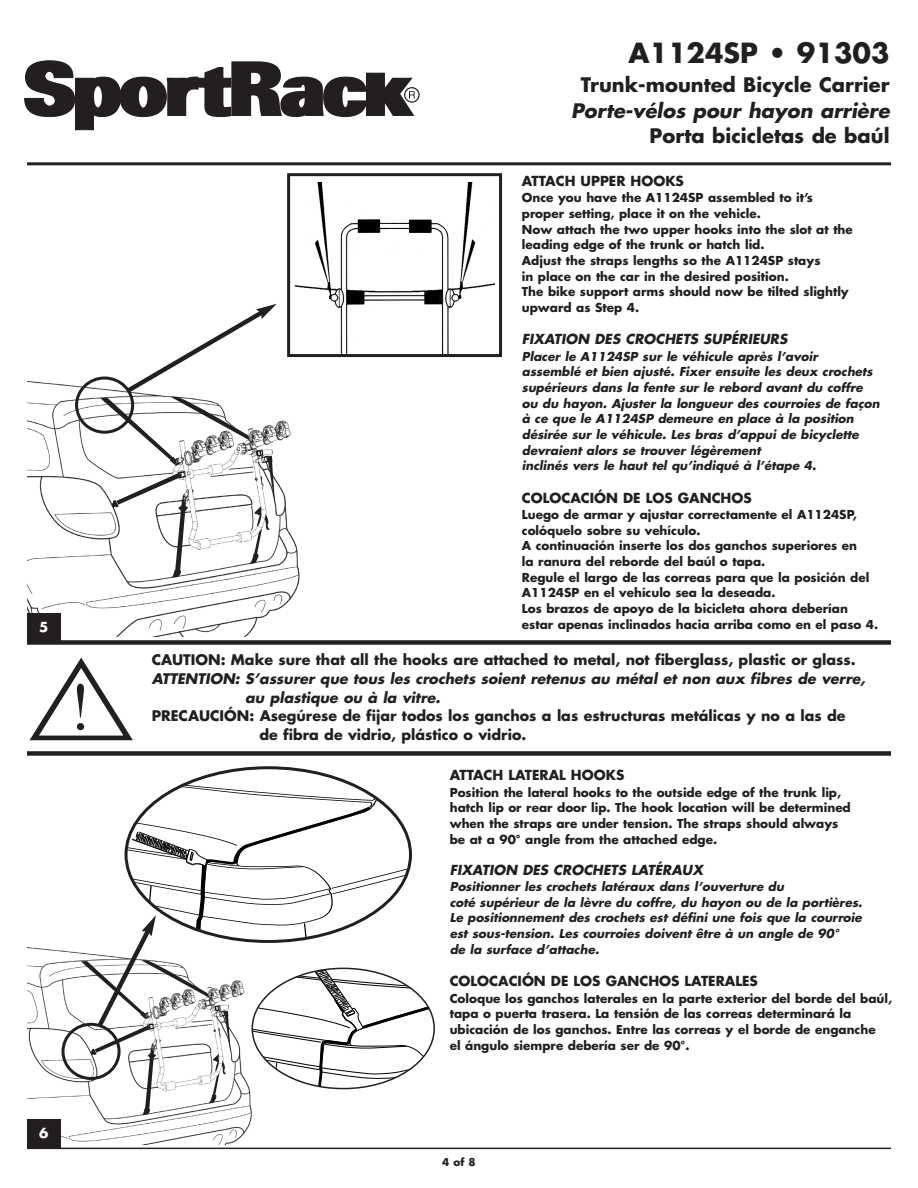
<style>
.page{position:relative;width:918px;height:1188px;background:#fff}
.page>*{position:absolute;margin:0;border:0;box-sizing:border-box;transform-origin:0 0}
.t1{font:700 27px "Futura";color:#231f20}
.t2{font:700 19.5px "Futura";color:#231f20}
.t3{font:italic 700 19.5px "Futura";color:#231f20}
.t4{font:700 14.25px/18.6px "Futura";color:#231f20}
.t5{font:italic 700 14.25px/18.6px "Futura";color:#231f20}
.t6{font:700 13.5px "Futura";color:#231f20}
.t7{font:italic 700 13.5px "Futura";color:#231f20}
.t8{font:700 13.5px "Futura";color:#fff}
.t9{font:700 12px/15.6px "Futura";color:#231f20}
.t10{font:italic 700 12px/15.6px "Futura";color:#231f20}
.t11{font:700 10.5px "Futura";color:#231f20}
</style>
<div class="page">
<svg style="left:24px;top:61px;width:396px;height:70px"></svg>
<hr style="left:27px;top:162px;width:864px;height:3px;background:#231f20">
<div style="left:27px;top:751px;width:864px;height:5px;background:#231f20"></div>
<div style="left:27px;top:640px;width:864px;height:5px;background:#231f20"></div>
<hr style="left:27px;top:1148px;width:864px;height:1px;background:#231f20">
<svg style="left:29px;top:657px;width:104px;height:84px"></svg>
<img style="left:27px;top:947px;width:225px;height:198px">
<img style="left:27px;top:381px;width:273px;height:256px">
<svg style="left:75px;top:304px;width:202px;height:274px"></svg>
<img style="left:294px;top:182px;width:202px;height:171px">
<div style="left:287px;top:173px;width:215px;height:184px;border:3px solid #231f20"></div>
<div style="left:27px;top:1119px;width:34px;height:29px;background:#231f20"></div>
<div style="left:27px;top:613px;width:34px;height:30px;background:#231f20"></div>
<svg style="left:62px;top:768px;width:373px;height:348px"></svg>
<p class="t8" style="left:39px;top:621px;width:11px">5</p>
<p class="t8" style="left:39px;top:1126px;width:11px">6</p>
<h1 class="t1" style="left:628px;top:41px;width:263px">A1124SP • 91303</h1>
<h2 class="t2" style="left:581px;top:76px;width:310px">Trunk-mounted Bicycle Carrier</h2>
<h2 class="t3" style="left:571px;top:101px;width:320px">Porte-vélos pour hayon arrière</h2>
<h2 class="t2" style="left:650px;top:127px;width:241px">Porta bicicletas de baúl</h2>
<p class="t6" style="left:522px;top:175px;width:164px">ATTACH UPPER HOOKS</p>
<p class="t9" style="left:522px;top:191px;width:333px">Once you have the A1124SP assembled to it’s proper setting, place it on the vehicle.<br>Now attach the two upper hooks into the slot at the leading edge of the trunk or hatch lid.<br>Adjust the straps lengths so the A1124SP stays<br>in place on the car in the desired position.<br>The bike support arms should now be tilted slightly upward as Step 4.</p>
<p class="t7" style="left:522px;top:333px;width:267px">FIXATION DES CROCHETS SUPÉRIEURS</p>
<p class="t10" style="left:522px;top:350px;width:359px">Placer le A1124SP sur le véhicule après l’avoir assemblé et bien ajusté. Fixer ensuite les deux crochets supérieurs dans la fente sur le rebord avant du coffre ou du hayon. Ajuster la longueur des courroies de façon à ce que le A1124SP demeure en place à la position désirée sur le véhicule. Les bras d’appui de bicyclette devraient alors se trouver légèrement<br>inclinés vers le haut tel qu’indiqué à l’étape 4.</p>
<p class="t6" style="left:522px;top:492px;width:231px">COLOCACIÓN DE LOS GANCHOS</p>
<p class="t9" style="left:522px;top:508px;width:358px">Luego de armar y ajustar correctamente el A1124SP, colóquelo sobre su vehículo.<br>A continuación inserte los dos ganchos superiores en<br>la ranura del reborde del baúl o tapa.<br>Regule el largo de las correas para que la posición del A1124SP en el vehículo sea la deseada.<br>Los brazos de apoyo de la bicicleta ahora deberían estar apenas inclinados hacia arriba como en el paso 4.</p>
<p class="t4" style="left:152px;top:652px;width:706px">CAUTION: Make sure that all the hooks are attached to metal, not fiberglass, plastic or glass.</p>
<p class="t5" style="left:245px;top:671px;width:622px;text-indent:-94px">ATTENTION: S’assurer que tous les crochets soient retenus au métal et non aux fibres de verre, au plastique ou à la vitre.</p>
<p class="t4" style="left:259px;top:708px;width:588px;text-indent:-108px">PRECAUCIÓN: Asegúrese de fijar todos los ganchos a las estructuras metálicas y no a las de de fibra de vidrio, plástico o vidrio.</p>
<p class="t6" style="left:450px;top:769px;width:176px">ATTACH LATERAL HOOKS</p>
<p class="t9" style="left:450px;top:785px;width:403px">Position the lateral hooks to the outside edge of the trunk lip, hatch lip or rear door lip. The hook location will be determined when the straps are under tension. The straps should always be at a 90° angle from the attached edge.</p>
<p class="t7" style="left:450px;top:864px;width:255px">FIXATION DES CROCHETS LATÉRAUX</p>
<p class="t10" style="left:450px;top:880px;width:414px">Positionner les crochets latéraux dans l’ouverture du<br>coté supérieur de la lèvre du coffre, du hayon ou de la portières.<br>Le positionnement des crochets est défini une fois que la courroie est sous-tension. Les courroies doivent être à un angle de 90°<br>de la surface d’attache.</p>
<p class="t6" style="left:450px;top:975px;width:310px">COLOCACIÓN DE LOS GANCHOS LATERALES</p>
<p class="t9" style="left:450px;top:991px;width:444px">Coloque los ganchos laterales en la parte exterior del borde del baúl, tapa o puerta trasera. La tensión de las correas determinará la ubicación de los ganchos. Entre las correas y el borde de enganche<br>el ángulo siempre debería ser de 90°.</p>
<p class="t11" style="left:442px;top:1158px;width:35px">4 of 8</p>
</div>
